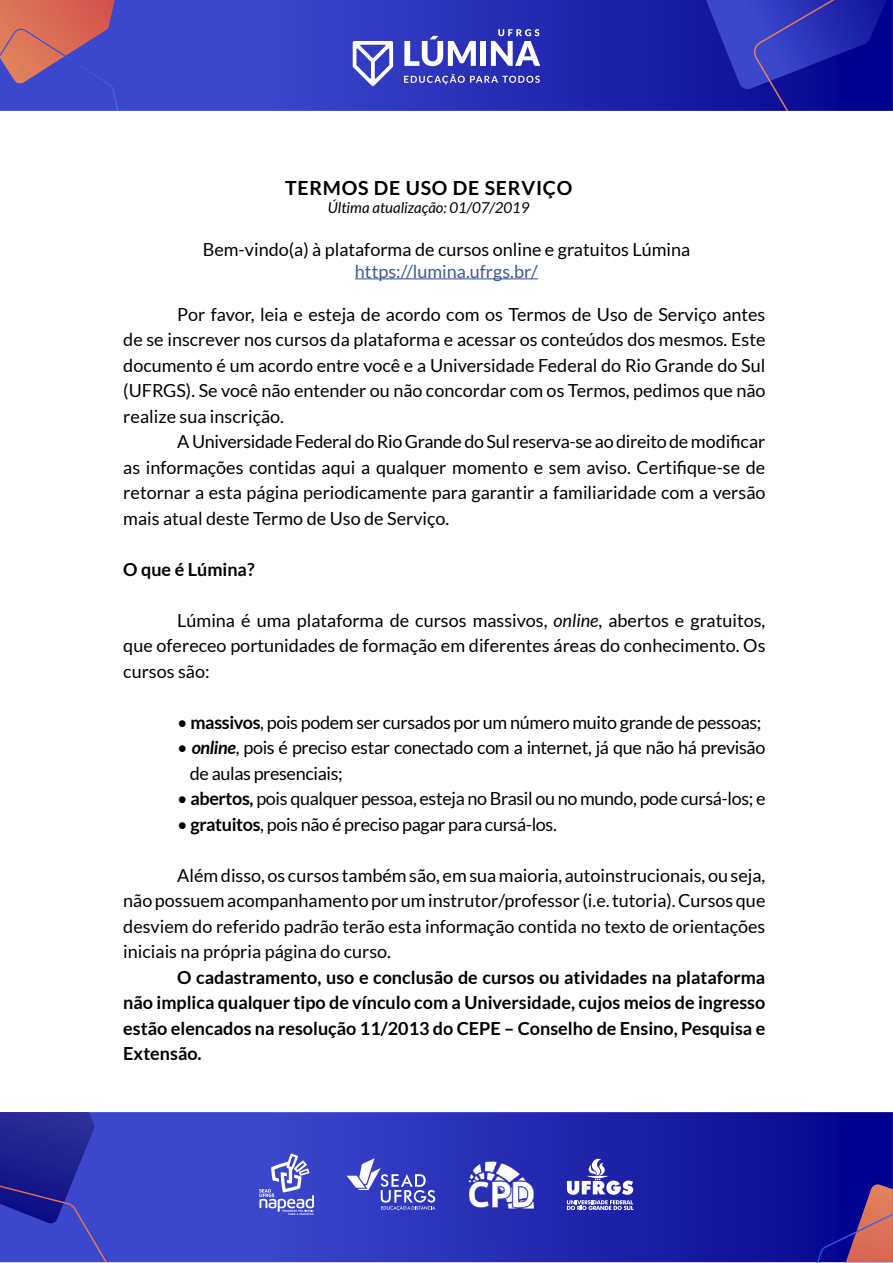
<style>
.page{position:relative;width:893px;height:1263px;background:#fff}
.page>*{position:absolute;margin:0;border:0;box-sizing:border-box;transform-origin:0 0}
.t1{font:700 19.5px "Lato";letter-spacing:.04em;color:#000}
.t2{font:18px/25.5px "Lato";color:#000;text-align:justify}
.t3{font:18px/25.5px "Lato";letter-spacing:-.02em;color:#000}
.t4{font:700 18px/25.5px "Lato";color:#000;text-align:justify}
.t5{font:18px "Lato";color:#3d5b98}
.t6{font:italic 15px "Lato";color:#000}
.s1{font-style:italic}
.s2{font-weight:700}
.s3{font-weight:700;font-style:italic}
</style>
<div class="page">
<svg style="left:138px;top:0;width:568px;height:111px;background:#2c35ba"></svg>
<svg style="left:0;top:0;width:138px;height:111px;background:#7f5799"></svg>
<svg style="left:706px;top:0;width:187px;height:111px;background:#1f23a9"></svg>
<svg style="left:146px;top:1112px;width:747px;height:150px;background:#252cb2"></svg>
<svg style="left:789px;top:1184px;width:104px;height:78px;background:#492981"></svg>
<svg style="left:0;top:1112px;width:146px;height:150px;background:#3239b5"></svg>
<svg style="left:347px;top:1158px;width:88px;height:52px;background:#5b63cc"></svg>
<svg style="left:259px;top:1153px;width:55px;height:62px;background:#6b75d7"></svg>
<svg style="left:567px;top:1158px;width:66px;height:52px"></svg>
<img style="left:462px;top:1157px;width:75px;height:55px">
<hr style="left:355px;top:278px;width:183px;height:1px;background:#3d5b98">
<div style="left:480px;top:41px;width:6px;height:25px;background:#fff"></div>
<svg style="left:404px;top:36px;width:72px;height:30px"></svg>
<svg style="left:353px;top:41px;width:40px;height:45px"></svg>
<svg style="left:404px;top:74px;width:136px;height:10px"></svg>
<svg style="left:491px;top:29px;width:49px;height:37px"></svg>
<p class="t1" style="left:285px;top:177px;width:289px">TERMOS DE USO DE SERVIÇO</p>
<p class="t6" style="left:328px;top:199px;width:203px">Última atualização: 01/07/2019</p>
<p class="t2" style="left:203px;top:237px;width:489px">Bem-vindo(a) à plataforma de cursos online e gratuitos Lúmina</p>
<p class="t5" style="left:355px;top:261px;width:185px">https://lumina.ufrgs.br/</p>
<p class="t2" style="left:123px;top:301px;width:644px;text-indent:54px">Por favor, leia e esteja de acordo com os Termos de Uso de Serviço antes de se inscrever nos cursos da plataforma e acessar os conteúdos dos mesmos. Este documento é um acordo entre você e a Universidade Federal do Rio Grande do Sul (UFRGS). Se você não entender ou não concordar com os Termos, pedimos que não realize sua inscrição.</p>
<p class="t2" style="left:123px;top:429px;width:644px;text-indent:54px">A Universidade Federal do Rio Grande do Sul reserva-se ao direito de modificar as informações contidas aqui a qualquer momento e sem aviso. Certifique-se de retornar a esta página periodicamente para garantir a familiaridade com a versão mais atual deste Termo de Uso de Serviço.</p>
<p class="t4" style="left:123px;top:556px;width:133px">O que é Lúmina?</p>
<p class="t2" style="left:123px;top:607px;width:644px;text-indent:54px">Lúmina é uma plataforma de cursos massivos, <span class="s1">online</span>, abertos e gratuitos, que ofereceo portunidades de formação em diferentes áreas do conhecimento. Os cursos são:</p>
<p class="t3" style="left:177px;top:709px;width:586px">• <span class="s2">massivos</span>, pois podem ser cursados por um número muito grande de pessoas;</p>
<p class="t3" style="left:190px;top:735px;width:577px;text-indent:-12px">• <span class="s3">online</span>, pois é preciso estar conectado com a internet, já que não há previsão de aulas presenciais;</p>
<p class="t3" style="left:177px;top:786px;width:590px">• <span class="s2">abertos,</span> pois qualquer pessoa, esteja no Brasil ou no mundo, pode cursá-los; e</p>
<p class="t3" style="left:177px;top:811px;width:381px">• <span class="s2">gratuitos</span>, pois não é preciso pagar para cursá-los.</p>
<p class="t2" style="left:123px;top:862px;width:644px;text-indent:54px">Além disso, os cursos também são, em sua maioria, autoinstrucionais, ou seja, não possuem acompanhamento por um instrutor/professor (i.e. tutoria). Cursos que desviem do referido padrão terão esta informação contida no texto de orientações iniciais na própria página do curso.</p>
<p class="t4" style="left:123px;top:964px;width:644px;text-indent:54px">O cadastramento, uso e conclusão de cursos ou atividades na plataforma não implica qualquer tipo de vínculo com a Universidade, cujos meios de ingresso estão elencados na resolução 11/2013 do CEPE – Conselho de Ensino, Pesquisa e Extensão.</p>
</div>
